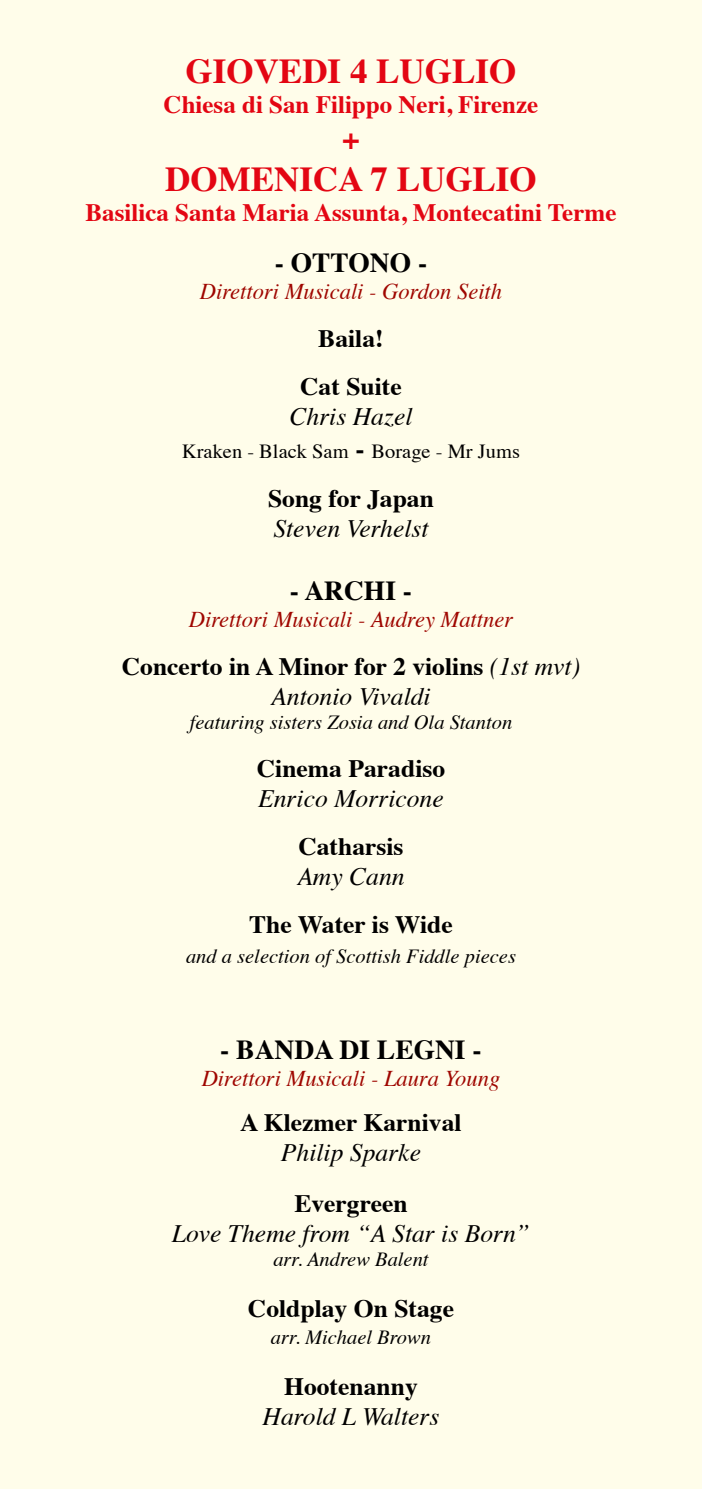
<style>
.page{position:relative;width:702px;height:1489px;background:#fff}
.page>*{position:absolute;margin:0;border:0;box-sizing:border-box;transform-origin:0 0}
.t1{font:700 35px "Times";color:#e30613}
.t2{font:700 30px "Times";color:#e30613}
.t3{font:700 27.5px "Times";color:#000}
.t4{font:700 25px/48px "Times";color:#000;text-align:center}
.t5{font:italic 25px "Times";color:#000}
.t6{font:700 25px "Times";color:#e30613}
.t7{font:italic 22.5px "Times";color:#9f0600}
.t8{font:italic 20px "Times";color:#000}
.t9{font:20px "Times";color:#000}
.s1{font-weight:700;font-size:27.5px}
.s2{font-weight:400;font-style:italic}
</style>
<div class="page">
<div style="left:0;top:0;width:702px;height:1488px;background:#fffdea"></div>
<h1 class="t1" style="left:185px;top:38px;width:332px">GIOVEDI 4 LUGLIO</h1>
<p class="t6" style="left:164px;top:81px;width:376px">Chiesa di San Filippo Neri, Firenze</p>
<p class="t2" style="left:342px;top:110px;width:19px">+</p>
<h1 class="t1" style="left:165px;top:146px;width:373px">DOMENICA 7 LUGLIO</h1>
<p class="t6" style="left:85px;top:189px;width:532px">Basilica Santa Maria Assunta, Montecatini Terme</p>
<p class="t3" style="left:275px;top:237px;width:154px">- OTTONO -</p>
<p class="t7" style="left:200px;top:272px;width:304px">Direttori Musicali - Gordon Seith</p>
<p class="t4" style="left:300px;top:312px;width:103px">Baila!<br>Cat Suite</p>
<p class="t5" style="left:289px;top:395px;width:124px">Chris Hazel</p>
<p class="t9" style="left:182px;top:433px;width:339px">Kraken - Black Sam <span class="s1">-</span> Borage - Mr Jums</p>
<p class="t4" style="left:268px;top:471px;width:167px">Song for Japan</p>
<p class="t5" style="left:273px;top:506px;width:157px">Steven Verhelst</p>
<p class="t3" style="left:290px;top:564px;width:124px">- ARCHI -</p>
<p class="t7" style="left:189px;top:599px;width:326px">Direttori Musicali - Audrey Mattner</p>
<p class="t4" style="left:122px;top:648px;width:460px;line-height:30px">Concerto in A Minor for 2 violins <span class="s2">(1st mvt)<br>Antonio Vivaldi</span></p>
<p class="t8" style="left:190px;top:704px;width:324px">featuring sisters Zosia and Ola Stanton</p>
<p class="t4" style="left:257px;top:741px;width:190px">Cinema Paradiso</p>
<p class="t5" style="left:258px;top:776px;width:187px">Enrico Morricone</p>
<p class="t4" style="left:298px;top:819px;width:107px">Catharsis</p>
<p class="t5" style="left:297px;top:854px;width:109px">Amy Cann</p>
<p class="t4" style="left:249px;top:897px;width:205px">The Water is Wide</p>
<p class="t8" style="left:186px;top:938px;width:331px">and a selection of Scottish Fiddle pieces</p>
<p class="t3" style="left:220px;top:1023px;width:263px">- BANDA DI LEGNI -</p>
<p class="t7" style="left:202px;top:1058px;width:300px">Direttori Musicali - Laura Young</p>
<p class="t4" style="left:240px;top:1095px;width:223px">A Klezmer Karnival</p>
<p class="t5" style="left:281px;top:1130px;width:141px">Philip Sparke</p>
<p class="t4" style="left:294px;top:1176px;width:115px">Evergreen</p>
<p class="t5" style="left:172px;top:1211px;width:360px">Love Theme from “A Star is Born”</p>
<p class="t8" style="left:273px;top:1241px;width:157px">arr. Andrew Balent</p>
<p class="t4" style="left:248px;top:1281px;width:208px">Coldplay On Stage</p>
<p class="t8" style="left:271px;top:1319px;width:162px">arr. Michael Brown</p>
<p class="t4" style="left:284px;top:1359px;width:135px">Hootenanny</p>
<p class="t5" style="left:262px;top:1394px;width:178px">Harold L Walters</p>
</div>
